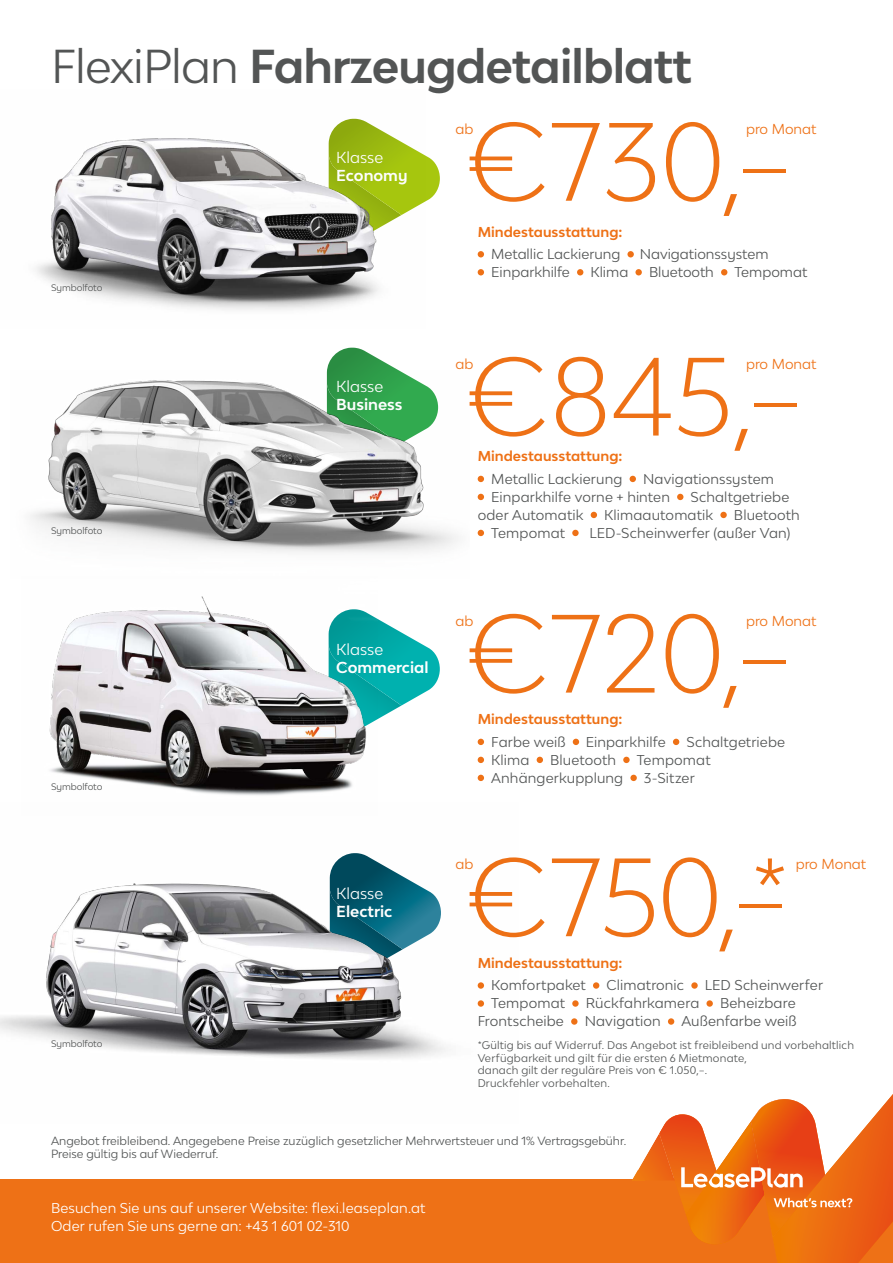
<style>
.page{position:relative;width:893px;height:1263px;background:#fff}
.page>*{position:absolute;margin:0;border:0;box-sizing:border-box;transform-origin:0 0}
.t1{font:300 105px "Lease Plan";color:#ee7116}
.t2{font:700 45px "Lease Plan";letter-spacing:-.02em;color:#535555}
.t3{font:700 15px "Lease Plan";color:#fff}
.t4{font:15px "Lease Plan";color:#fff}
.t5{font:13.5px/18px "Lease Plan";letter-spacing:.005em;color:#535555}
.t6{font:13.5px/18px "Lease Plan";letter-spacing:.01em;color:#fff}
.t7{font:700 13.5px "Lease Plan";color:#ee7116}
.t8{font:13.5px "Lease Plan";color:#ee7116}
.t9{font:11.25px/13.5px "Lease Plan";color:#535555}
.t10{font:10.5px/12.6px "Lease Plan";letter-spacing:.02em;color:#535555}
.t11{font:9px "Lease Plan";letter-spacing:-.005em;color:#535555}
.s1{font-weight:400}
</style>
<div class="page">
<div style="left:0;top:1180px;width:893px;height:83px;background:#ee7116"></div>
<svg style="left:426px;top:156px;width:14px;height:45px"></svg>
<img style="left:36px;top:118px;width:390px;height:192px">
<svg style="left:478px;top:251px;width:6px;height:6px"></svg>
<div style="left:627px;top:251px;width:7px;height:6px;background:#ee7116;border-radius:50%"></div>
<svg style="left:478px;top:269px;width:6px;height:6px"></svg>
<svg style="left:577px;top:269px;width:6px;height:6px"></svg>
<div style="left:635px;top:269px;width:7px;height:6px;background:#ee7116;border-radius:50%"></div>
<svg style="left:721px;top:269px;width:6px;height:6px"></svg>
<svg style="left:327px;top:348px;width:71px;height:22px"></svg>
<svg style="left:478px;top:476px;width:6px;height:6px"></svg>
<svg style="left:630px;top:476px;width:6px;height:6px"></svg>
<svg style="left:478px;top:494px;width:6px;height:6px"></svg>
<svg style="left:677px;top:494px;width:6px;height:6px"></svg>
<svg style="left:591px;top:512px;width:6px;height:6px"></svg>
<div style="left:720px;top:512px;width:7px;height:6px;background:#ee7116;border-radius:50%"></div>
<svg style="left:478px;top:530px;width:6px;height:6px"></svg>
<div style="left:572px;top:530px;width:7px;height:6px;background:#ee7116;border-radius:50%"></div>
<img style="left:30px;top:370px;width:428px;height:183px">
<svg style="left:377px;top:618px;width:63px;height:102px"></svg>
<svg style="left:478px;top:739px;width:6px;height:6px"></svg>
<svg style="left:573px;top:739px;width:6px;height:6px"></svg>
<svg style="left:673px;top:739px;width:6px;height:6px"></svg>
<svg style="left:478px;top:757px;width:6px;height:6px"></svg>
<svg style="left:537px;top:757px;width:6px;height:6px"></svg>
<div style="left:623px;top:757px;width:7px;height:6px;background:#ee7116;border-radius:50%"></div>
<svg style="left:478px;top:775px;width:6px;height:6px"></svg>
<div style="left:630px;top:775px;width:7px;height:6px;background:#ee7116;border-radius:50%"></div>
<img style="left:49px;top:596px;width:328px;height:200px">
<svg style="left:632px;top:1019px;width:261px;height:244px"></svg>
<div style="left:593px;top:982px;width:6px;height:7px;background:#ee7116;border-radius:50%"></div>
<svg style="left:691px;top:982px;width:7px;height:7px"></svg>
<svg style="left:572px;top:1000px;width:7px;height:7px"></svg>
<div style="left:706px;top:1000px;width:7px;height:7px;background:#ee7116;border-radius:50%"></div>
<div style="left:571px;top:1018px;width:6px;height:7px;background:#ee7116;border-radius:50%"></div>
<div style="left:668px;top:1018px;width:6px;height:7px;background:#ee7116;border-radius:50%"></div>
<img style="left:0;top:853px;width:485px;height:206px">
<h2 class="t2" style="left:51px;top:37px;width:642px"><span class="s1">FlexiPlan</span> Fahrzeugdetailblatt</h2>
<p class="t11" style="left:51px;top:281px;width:53px">Symbolfoto</p>
<p class="t11" style="left:51px;top:525px;width:53px">Symbolfoto</p>
<p class="t11" style="left:51px;top:780px;width:53px">Symbolfoto</p>
<p class="t4" style="left:336px;top:148px;width:49px">Klasse</p>
<p class="t3" style="left:336px;top:166px;width:73px">Economy</p>
<h1 class="t1" style="left:465px;top:94px;width:330px">€730,–</h1>
<p class="t8" style="left:455px;top:120px;width:19px">ab</p>
<p class="t8" style="left:746px;top:120px;width:72px">pro Monat</p>
<p class="t7" style="left:478px;top:223px;width:146px">Mindestausstattung:</p>
<p class="t5" style="left:491px;top:245px;width:131px">Metallic Lackierung</p>
<p class="t5" style="left:640px;top:245px;width:130px">Navigationssystem</p>
<p class="t5" style="left:491px;top:263px;width:80px">Einparkhilfe</p>
<p class="t5" style="left:591px;top:263px;width:39px">Klima</p>
<p class="t5" style="left:649px;top:263px;width:66px">Bluetooth</p>
<p class="t5" style="left:735px;top:263px;width:74px">Tempomat</p>
<p class="t4" style="left:336px;top:376px;width:49px">Klasse</p>
<p class="t3" style="left:336px;top:394px;width:68px">Business</p>
<h1 class="t1" style="left:465px;top:328px;width:341px">€845,–</h1>
<p class="t8" style="left:455px;top:355px;width:19px">ab</p>
<p class="t8" style="left:746px;top:355px;width:72px">pro Monat</p>
<p class="t7" style="left:478px;top:448px;width:146px">Mindestausstattung:</p>
<p class="t5" style="left:491px;top:469px;width:133px">Metallic Lackierung</p>
<p class="t5" style="left:491px;top:469px;width:284px;text-indent:152px">Navigationssystem<br>Einparkhilfe vorne + hinten</p>
<p class="t5" style="left:691px;top:487px;width:100px">Schaltgetriebe</p>
<p class="t5" style="left:478px;top:505px;width:107px">oder Automatik</p>
<p class="t5" style="left:604px;top:505px;width:110px">Klimaautomatik</p>
<p class="t5" style="left:734px;top:505px;width:67px">Bluetooth</p>
<p class="t5" style="left:491px;top:523px;width:75px">Tempomat</p>
<p class="t5" style="left:589px;top:523px;width:203px">LED-Scheinwerfer (außer Van)</p>
<p class="t4" style="left:336px;top:640px;width:49px">Klasse</p>
<p class="t3" style="left:336px;top:658px;width:94px">Commercial</p>
<h1 class="t1" style="left:465px;top:585px;width:330px">€720,–</h1>
<p class="t8" style="left:455px;top:612px;width:19px">ab</p>
<p class="t8" style="left:746px;top:612px;width:72px">pro Monat</p>
<p class="t7" style="left:478px;top:710px;width:146px">Mindestausstattung:</p>
<p class="t5" style="left:491px;top:732px;width:76px">Farbe weiß</p>
<p class="t5" style="left:586px;top:732px;width:82px">Einparkhilfe</p>
<p class="t5" style="left:686px;top:732px;width:100px">Schaltgetriebe</p>
<p class="t5" style="left:491px;top:750px;width:40px">Klima</p>
<p class="t5" style="left:550px;top:750px;width:67px">Bluetooth</p>
<p class="t5" style="left:637px;top:750px;width:75px">Tempomat</p>
<p class="t5" style="left:491px;top:768px;width:134px">Anhängerkupplung</p>
<p class="t5" style="left:644px;top:768px;width:52px">3-Sitzer</p>
<p class="t4" style="left:336px;top:883px;width:49px">Klasse</p>
<p class="t3" style="left:336px;top:901px;width:58px">Electric</p>
<h1 class="t1" style="left:465px;top:829px;width:326px">€750,–</h1>
<p class="t8" style="left:796px;top:855px;width:72px">pro Monat</p>
<h1 class="t1" style="left:749px;top:829px;width:42px">*</h1>
<p class="t8" style="left:455px;top:855px;width:19px">ab</p>
<p class="t7" style="left:478px;top:954px;width:146px">Mindestausstattung:</p>
<p class="t5" style="left:491px;top:976px;width:96px">Komfortpaket</p>
<p class="t5" style="left:606px;top:976px;width:79px">Climatronic</p>
<p class="t5" style="left:705px;top:976px;width:120px">LED Scheinwerfer</p>
<p class="t5" style="left:491px;top:994px;width:75px">Tempomat</p>
<p class="t5" style="left:586px;top:994px;width:115px">Rückfahrkamera</p>
<p class="t5" style="left:720px;top:994px;width:77px">Beheizbare</p>
<p class="t5" style="left:478px;top:1012px;width:88px">Frontscheibe</p>
<p class="t5" style="left:585px;top:1012px;width:78px">Navigation</p>
<p class="t5" style="left:681px;top:1012px;width:117px">Außenfarbe weiß</p>
<p class="t11" style="left:51px;top:1038px;width:53px">Symbolfoto</p>
<p class="t10" style="left:478px;top:1039px;width:378px">*Gültig bis auf Widerruf. Das Angebot ist freibleibend und vorbehaltlich Verfügbarkeit und gilt für die ersten 6 Mietmonate,<br>danach gilt der reguläre Preis von € 1.050,–.<br>Druckfehler vorbehalten.</p>
<p class="t9" style="left:51px;top:1134px;width:577px">Angebot freibleibend. Angegebene Preise zuzüglich gesetzlicher Mehrwertsteuer und 1% Vertragsgebühr.<br>Preise gültig bis auf Wiederruf.</p>
<p class="t6" style="left:51px;top:1198px;width:376px">Besuchen Sie uns auf unserer Website: flexi.leaseplan.at<br>Oder rufen Sie uns gerne an: +43 1 601 02-310</p>
</div>
